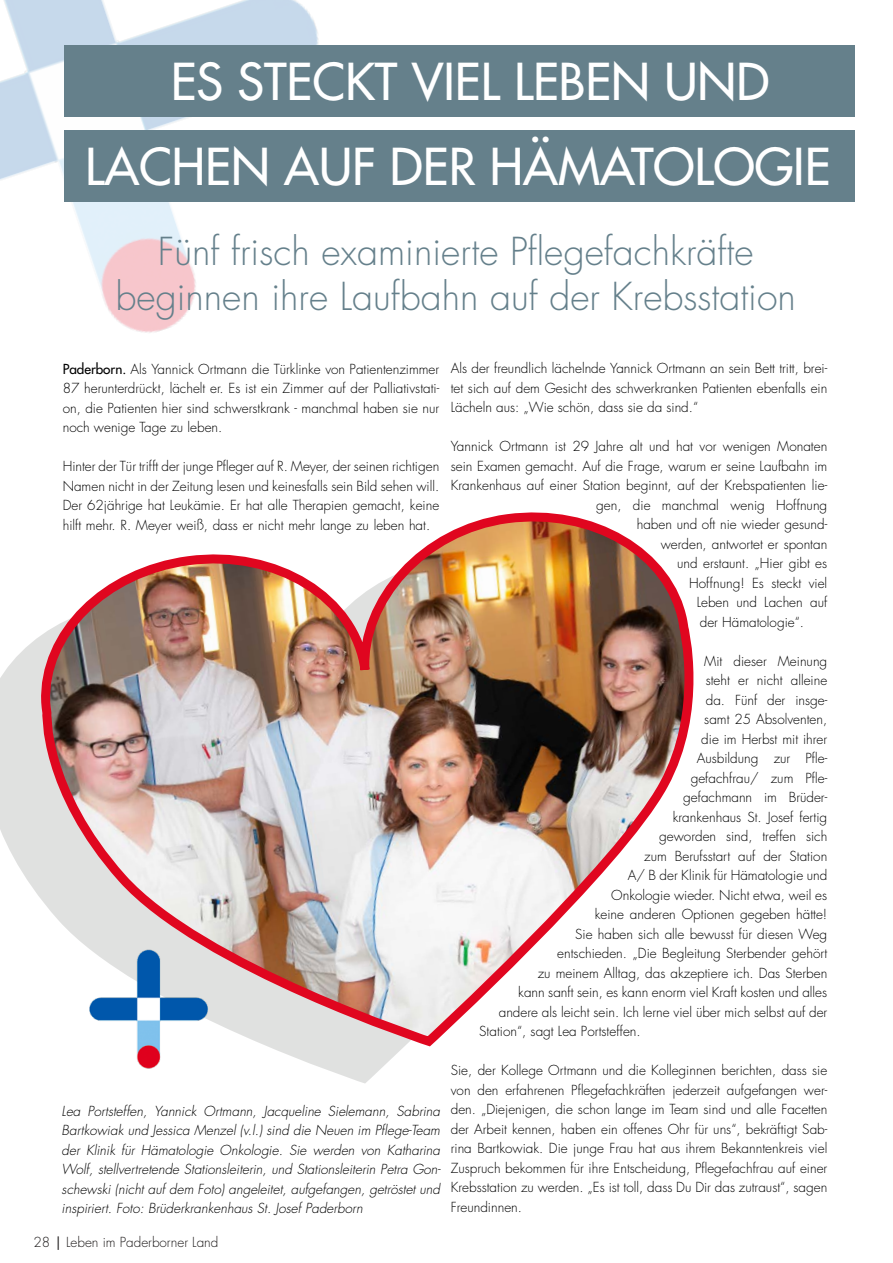
<style>
.page{position:relative;width:893px;height:1263px;background:#fff}
.page>*{position:absolute;margin:0;border:0;box-sizing:border-box;transform-origin:0 0}
.t1{font:49.5px/85.1px "Futura";color:#fff;text-align:center}
.t2{font:300 37.5px/45px "Futura";color:#65808b;text-align:center}
.t3{font:300 13.5px/19.5px "Futura";color:#000;text-align:justify}
.t4{font:italic 300 13.5px/19.5px "Futura";color:#000;text-align:justify}
.t5{font:300 13.5px "Futura";color:#1e1b1b}
.s1{font-weight:400}
</style>
<div class="page">
<svg style="left:0;top:638px;width:400px;height:445px"></svg>
<img style="left:0;top:0;width:319px;height:333px">
<img style="left:88px;top:1050px;width:122px;height:19px">
<div style="left:64px;top:45px;width:791px;height:72px;background:#65808b"></div>
<div style="left:64px;top:130px;width:791px;height:72px;background:#65808b"></div>
<img style="left:37px;top:512px;width:657px;height:538px">
<h1 class="t1" style="left:85px;top:39px;width:747px">ES STECKT VIEL LEBEN UND<br>LACHEN AUF DER HÄMATOLOGIE</h1>
<h2 class="t2" style="left:115px;top:230px;width:682px">Fünf frisch examinierte Pflegefachkräfte beginnen ihre Laufbahn auf der Krebsstation</h2>
<p class="t3" style="left:63px;top:360px;width:378px"><span class="s1">Paderborn.</span> Als Yannick Ortmann die Türklinke von Patientenzimmer 87 herunterdrückt, lächelt er. Es ist ein Zimmer auf der Palliativstati&shy;on, die Patienten hier sind schwerstkrank - manchmal haben sie nur noch wenige Tage zu leben.</p>
<p class="t3" style="left:63px;top:457px;width:378px">Hinter der Tür trifft der junge Pfleger auf R. Meyer, der seinen richtigen Namen nicht in der Zeitung lesen und keinesfalls sein Bild sehen will.<br>Der 62jährige hat Leukämie. Er hat alle Therapien gemacht, keine hilft mehr. R. Meyer weiß, dass er nicht mehr lange zu leben hat.</p>
<p class="t4" style="left:62px;top:1101px;width:381px">Lea Portsteffen, Yannick Ortmann, Jacqueline Sielemann, Sabrina Bartkowiak und Jessica Menzel (v.l.) sind die Neuen im Pflege-Team der Klinik für Hämatologie Onkologie. Sie werden von Katharina Wolf, stellvertretende Stationsleiterin, und Stationsleiterin Petra Gon&shy;schewski (nicht auf dem Foto) angeleitet, aufgefangen, getröstet und inspiriert. Foto: Brüderkrankenhaus St. Josef Paderborn</p>
<p class="t5" style="left:33px;top:1234px;width:187px">28 <span class="s1">|</span> Leben im Paderborner Land</p>
<p class="t3" style="left:451px;top:359px;width:378px">Als der freundlich lächelnde Yannick Ortmann an sein Bett tritt, brei&shy;tet sich auf dem Gesicht des schwerkranken Patienten ebenfalls ein Lächeln aus: „Wie schön, dass sie da sind.“</p>
<p class="t3" style="left:451px;top:437px;width:378px">Yannick Ortmann ist 29 Jahre alt und hat vor wenigen Monaten</p>
<p class="t3" style="left:451px;top:457px;width:378px">sein Examen gemacht. Auf die Frage, warum er seine Laufbahn im</p>
<p class="t3" style="left:451px;top:476px;width:378px">Krankenhaus auf einer Station beginnt, auf der Krebspatienten lie-</p>
<p class="t3" style="left:596px;top:496px;width:232px">gen, die manchmal wenig Hoffnung</p>
<p class="t3" style="left:637px;top:515px;width:192px">haben und oft nie wieder gesund-</p>
<p class="t3" style="left:661px;top:535px;width:168px">werden, antwortet er spontan</p>
<p class="t3" style="left:677px;top:554px;width:151px">und erstaunt. „Hier gibt es</p>
<p class="t3" style="left:689px;top:574px;width:140px">Hoffnung! Es steckt viel</p>
<p class="t3" style="left:697px;top:593px;width:132px">Leben und Lachen auf</p>
<p class="t3" style="left:700px;top:613px;width:106px">der Hämatologie“.</p>
<p class="t3" style="left:704px;top:652px;width:124px">Mit dieser Meinung</p>
<p class="t3" style="left:706px;top:671px;width:123px">steht er nicht alleine</p>
<p class="t3" style="left:706px;top:691px;width:123px">da. Fünf der insge-</p>
<p class="t3" style="left:704px;top:710px;width:124px">samt 25 Absolventen,</p>
<p class="t3" style="left:701px;top:730px;width:127px">die im Herbst mit ihrer</p>
<p class="t3" style="left:697px;top:749px;width:132px">Ausbildung zur Pfle-</p>
<p class="t3" style="left:691px;top:769px;width:138px">gefachfrau/ zum Pfle-</p>
<p class="t3" style="left:683px;top:788px;width:146px">gefachmann im Brüder-</p>
<p class="t3" style="left:673px;top:808px;width:156px">krankenhaus St. Josef fertig</p>
<p class="t3" style="left:659px;top:827px;width:170px">geworden sind, treffen sich</p>
<p class="t3" style="left:644px;top:846px;width:185px">zum Berufsstart auf der Station</p>
<p class="t3" style="left:628px;top:866px;width:201px">A/ B der Klinik für Hämatologie und</p>
<p class="t3" style="left:611px;top:885px;width:217px">Onkologie wieder. Nicht etwa, weil es</p>
<p class="t3" style="left:595px;top:905px;width:234px">keine anderen Optionen gegeben hätte!</p>
<p class="t3" style="left:575px;top:924px;width:254px">Sie haben sich alle bewusst für diesen Weg</p>
<p class="t3" style="left:557px;top:944px;width:272px">entschieden. „Die Begleitung Sterbender gehört</p>
<p class="t3" style="left:538px;top:963px;width:291px">zu meinem Alltag, das akzeptiere ich. Das Sterben</p>
<p class="t3" style="left:518px;top:983px;width:310px">kann sanft sein, es kann enorm viel Kraft kosten und alles</p>
<p class="t3" style="left:499px;top:1002px;width:330px">andere als leicht sein. Ich lerne viel über mich selbst auf der</p>
<p class="t3" style="left:479px;top:1022px;width:163px">Station“, sagt Lea Portsteffen.</p>
<p class="t3" style="left:451px;top:1061px;width:378px">Sie, der Kollege Ortmann und die Kolleginnen berichten, dass sie von den erfahrenen Pflegefachkräften jederzeit aufgefangen wer&shy;den. „Diejenigen, die schon lange im Team sind und alle Facetten der Arbeit kennen, haben ein offenes Ohr für uns“, bekräftigt Sab&shy;rina Bartkowiak. Die junge Frau hat aus ihrem Bekanntenkreis viel Zuspruch bekommen für ihre Entscheidung, Pflegefachfrau auf einer Krebsstation zu werden. „Es ist toll, dass Du Dir das zutraust“, sagen Freundinnen.</p>
</div>
